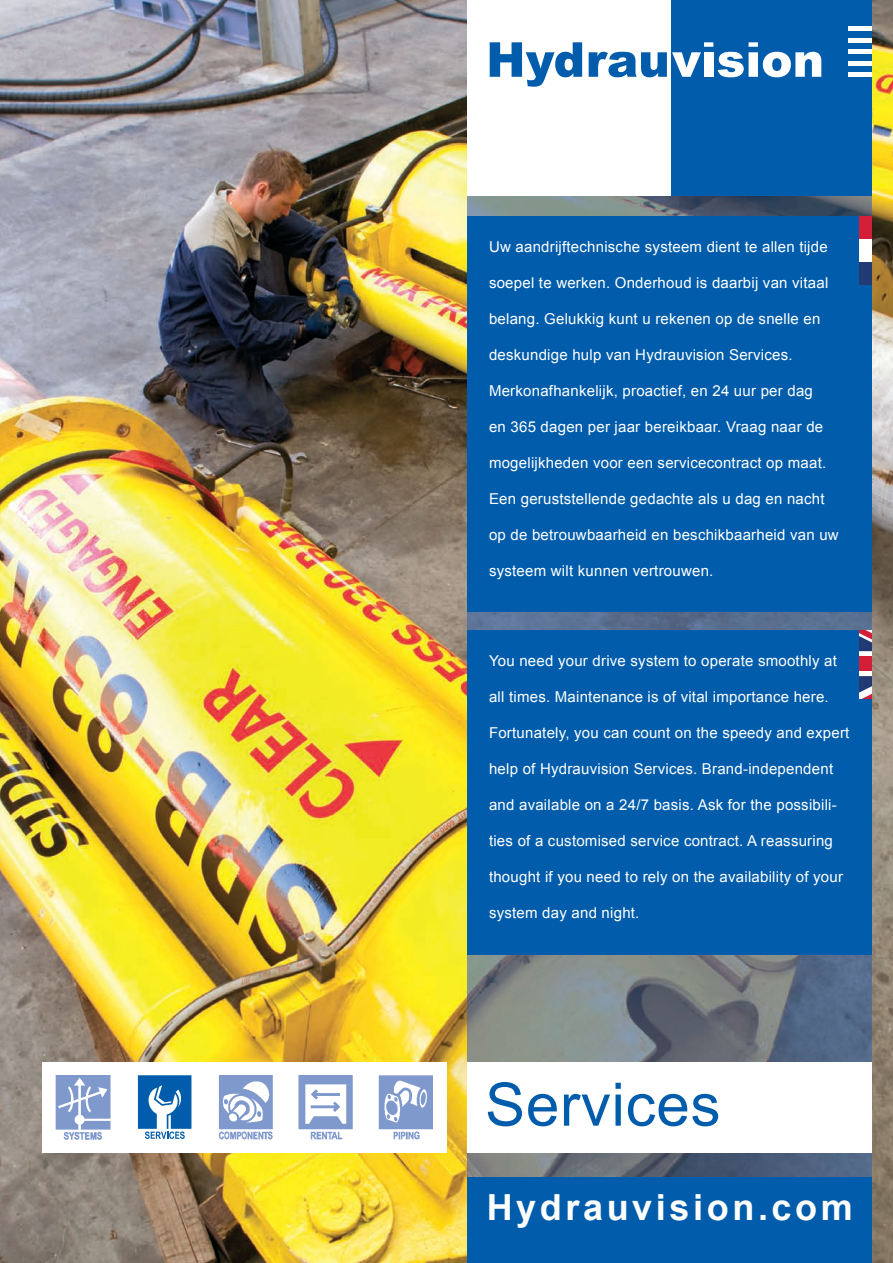
<style>
.page{position:relative;width:893px;height:1263px;background:#fff}
.page>*{position:absolute;margin:0;border:0;box-sizing:border-box;transform-origin:0 0}
.t1{font:60px "Arial";letter-spacing:.01em;color:#015dab}
.t2{font:700 36px "Arial";letter-spacing:.1em;color:#fff}
.t3{font:15px "Arial";letter-spacing:.015em;color:#fff}
</style>
<div class="page">
<img style="left:0;top:0;width:893px;height:1263px">
<img style="left:468px;top:196px;width:404px;height:981px">
<div style="left:468px;top:630px;width:404px;height:324px;background:#015dab"></div>
<div style="left:468px;top:217px;width:404px;height:395px;background:#015dab"></div>
<div style="left:670px;top:0;width:202px;height:196px;background:#015dab"></div>
<div style="left:468px;top:0;width:202px;height:196px;background:#fff"></div>
<svg style="left:490px;top:42px;width:92px;height:45px"></svg>
<svg style="left:589px;top:42px;width:232px;height:35px"></svg>
<div style="left:848px;top:72px;width:24px;height:5px;background:#fff"></div>
<hr style="left:848px;top:61px;width:24px;height:4px;background:#fff">
<div style="left:848px;top:49px;width:24px;height:5px;background:#fff"></div>
<hr style="left:848px;top:38px;width:24px;height:4px;background:#fff">
<div style="left:848px;top:26px;width:24px;height:5px;background:#fff"></div>
<div style="left:42px;top:1062px;width:404px;height:90px;background:#fff"></div>
<svg style="left:138px;top:1075px;width:53px;height:64px"></svg>
<img style="left:55px;top:1075px;width:56px;height:65px">
<img style="left:218px;top:1075px;width:215px;height:65px">
<div style="left:468px;top:1177px;width:404px;height:86px;background:#015dab"></div>
<div style="left:859px;top:630px;width:13px;height:68px;background:#fff"></div>
<div style="left:859px;top:656px;width:13px;height:15px;background:#d21f37"></div>
<svg style="left:859px;top:630px;width:13px;height:21px"></svg>
<svg style="left:859px;top:676px;width:13px;height:22px"></svg>
<div style="left:859px;top:217px;width:13px;height:68px;background:#fff"></div>
<div style="left:859px;top:217px;width:13px;height:22px;background:#d21f37"></div>
<div style="left:859px;top:263px;width:13px;height:22px;background:#223a74"></div>
<div style="left:468px;top:1062px;width:404px;height:90px;background:#fff"></div>
<p class="t3" style="left:489px;top:237px;width:340px">Uw aandrijftechnische systeem dient te allen tijde</p>
<p class="t3" style="left:489px;top:273px;width:341px">soepel te werken. Onderhoud is daarbij van vitaal</p>
<p class="t3" style="left:489px;top:309px;width:333px">belang. Gelukkig kunt u rekenen op de snelle en</p>
<p class="t3" style="left:489px;top:345px;width:305px">deskundige hulp van Hydrauvision Services.</p>
<p class="t3" style="left:489px;top:381px;width:325px">Merkonafhankelijk, proactief, en 24 uur per dag</p>
<p class="t3" style="left:489px;top:417px;width:336px">en 365 dagen per jaar bereikbaar. Vraag naar de</p>
<p class="t3" style="left:489px;top:453px;width:339px">mogelijkheden voor een servicecontract op maat.</p>
<p class="t3" style="left:489px;top:489px;width:337px">Een geruststellende gedachte als u dag en nacht</p>
<p class="t3" style="left:489px;top:525px;width:351px">op de betrouwbaarheid en beschikbaarheid van uw</p>
<p class="t3" style="left:489px;top:561px;width:226px">systeem wilt kunnen vertrouwen.</p>
<p class="t3" style="left:489px;top:651px;width:349px">You need your drive system to operate smoothly at</p>
<p class="t3" style="left:489px;top:687px;width:341px">all times. Maintenance is of vital importance here.</p>
<p class="t3" style="left:489px;top:723px;width:362px">Fortunately, you can count on the speedy and expert</p>
<p class="t3" style="left:489px;top:759px;width:346px">help of Hydrauvision Services. Brand-independent</p>
<p class="t3" style="left:489px;top:795px;width:349px">and available on a 24/7 basis. Ask for the possibili -</p>
<p class="t3" style="left:489px;top:831px;width:345px">ties of a customised service contract. A reassuring</p>
<p class="t3" style="left:489px;top:867px;width:355px">thought if you need to rely on the availability of your</p>
<p class="t3" style="left:489px;top:903px;width:152px">system day and night.</p>
<h1 class="t1" style="left:485px;top:1065px;width:237px">Services</h1>
<h2 class="t2" style="left:487px;top:1183px;width:368px">Hydrauvision.com</h2>
</div>
